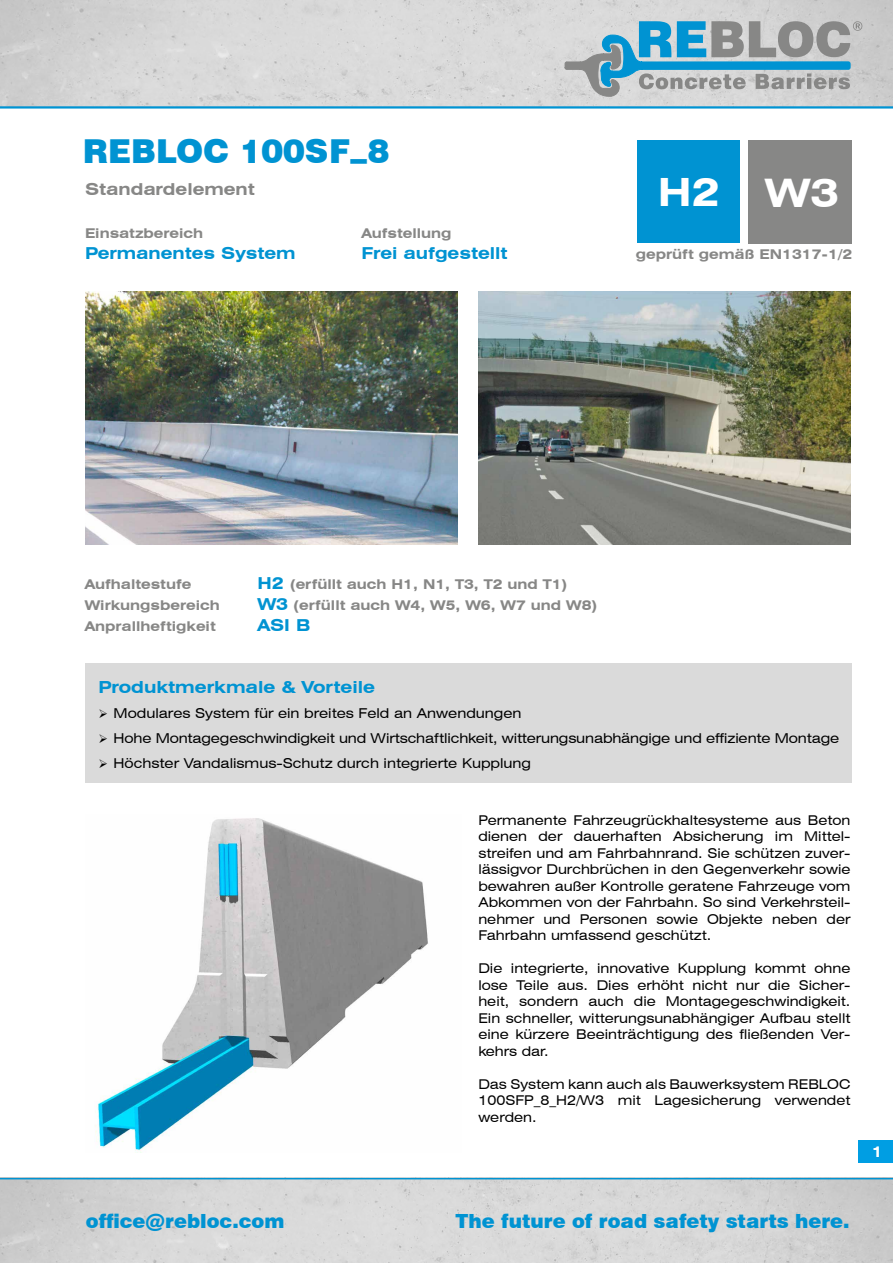
<style>
.page{position:relative;width:893px;height:1263px;background:#fff}
.page>*{position:absolute;margin:0;border:0;box-sizing:border-box;transform-origin:0 0}
.t1{font:700 expanded 39px "Swiss 721 BT";color:#fff}
.t2{font:900 33px "Swiss 721 BT";color:#0093d2}
.t3{font:900 19.5px "Swiss 721 BT";color:#0093d2}
.t4{font:700 expanded 16.65px "Swiss 721 BT";color:#0093d2}
.t5{font:700 expanded 16.5px "Swiss 721 BT";color:#0093d2}
.t6{font:700 expanded 16.5px "Swiss 721 BT";color:#878786}
.t7{font:700 expanded 15px "Swiss 721 BT";color:#fff}
.t8{font:expanded 13.65px "Swiss 721 BT";color:#000}
.t9{font:expanded 13.5px/16.5px "Swiss 721 BT";color:#000;text-align:justify}
.t10{font:700 expanded 13.5px "Swiss 721 BT";color:#878786}
.s1{font-size:39.45px}
.s2{font-size:16.5px;color:#0093d2}
</style>
<div class="page">
<div style="left:85px;top:663px;width:766px;height:119px;background:#dadada"></div>
<img style="left:85px;top:291px;width:372px;height:254px">
<div style="left:638px;top:140px;width:102px;height:102px;background:#0093d2"></div>
<div style="left:748px;top:140px;width:103px;height:103px;background:#878786"></div>
<img style="left:0;top:0;width:893px;height:106px">
<hr style="left:0;top:106px;width:893px;height:3px;background:#0093d2">
<div style="left:859px;top:1141px;width:34px;height:22px;background:#009ee3"></div>
<img style="left:0;top:1179px;width:893px;height:84px">
<hr style="left:0;top:1178px;width:893px;height:1px;background:#0093d2">
<img style="left:478px;top:291px;width:372px;height:254px">
<img style="left:95px;top:818px;width:333px;height:333px">
<svg style="left:564px;top:21px;width:298px;height:76px;background:#96b3c0"></svg>
<h2 class="t2" style="left:83px;top:131px;width:308px">REBLOC 100SF_8</h2>
<p class="t6" style="left:85px;top:179px;width:171px">Standardelement</p>
<p class="t10" style="left:85px;top:225px;width:120px">Einsatzbereich</p>
<p class="t5" style="left:85px;top:244px;width:212px">Permanentes System</p>
<p class="t10" style="left:361px;top:225px;width:92px">Aufstellung</p>
<p class="t5" style="left:361px;top:244px;width:148px">Frei aufgestellt</p>
<h1 class="t1" style="left:658px;top:169px;width:183px">H2 <span class="s1">W3</span></h1>
<p class="t10" style="left:636px;top:246px;width:218px">geprüft gemäß EN1317-1/2</p>
<p class="t10" style="left:85px;top:576px;width:108px">Aufhaltestufe</p>
<p class="t10" style="left:257px;top:576px;width:312px"><span class="s2">H2</span> (erfüllt auch H1, N1, T3, T2 und T1)</p>
<p class="t10" style="left:85px;top:597px;width:137px">Wirkungsbereich</p>
<p class="t10" style="left:257px;top:597px;width:342px"><span class="s2">W3</span> (erfüllt auch W4, W5, W6, W7 und W8)</p>
<p class="t10" style="left:85px;top:618px;width:132px">Anprallheftigkeit</p>
<p class="t5" style="left:257px;top:615px;width:54px">ASI B</p>
<p class="t4" style="left:98px;top:677px;width:278px">Produktmerkmale &amp; Vorteile</p>
<p class="t8" style="left:98px;top:705px;width:425px">➢ Modulares System für ein breites Feld an Anwendungen</p>
<p class="t8" style="left:98px;top:730px;width:742px">➢ Hohe Montagegeschwindigkeit und Wirtschaftlichkeit, witterungsunabhängige und effiziente Montage</p>
<p class="t8" style="left:98px;top:755px;width:434px">➢ Höchster Vandalismus-Schutz durch integrierte Kupplung</p>
<p class="t9" style="left:478px;top:811px;width:374px">Permanente Fahrzeugrückhaltesysteme aus Beton dienen der dauerhaften Absicherung im Mittel&shy;streifen und am Fahrbahnrand. Sie schützen zuver&shy;lässigvor Durchbrüchen in den Gegenverkehr sowie bewahren außer Kontrolle geratene Fahrzeuge vom Abkommen von der Fahrbahn. So sind Verkehrsteil&shy;nehmer und Personen sowie Objekte neben der Fahrbahn umfassend geschützt.</p>
<p class="t9" style="left:478px;top:960px;width:374px">Die integrierte, innovative Kupplung kommt ohne lose Teile aus. Dies erhöht nicht nur die Sicher&shy;heit, sondern auch die Montagegeschwindigkeit.<br>Ein schneller, witterungsunabhängiger Aufbau stellt eine kürzere Beeinträchtigung des fließenden Ver&shy;kehrs dar.</p>
<p class="t9" style="left:478px;top:1075px;width:374px">Das System kann auch als Bauwerksystem REBLOC 100SFP_8_H2/W3 mit Lagesicherung verwendet werden.</p>
<h3 class="t3" style="left:86px;top:1210px;width:200px">office@rebloc.com</h3>
<h3 class="t3" style="left:456px;top:1210px;width:396px">The future of road safety starts here.</h3>
<p class="t7" style="left:872px;top:1143px;width:12px">1</p>
</div>
